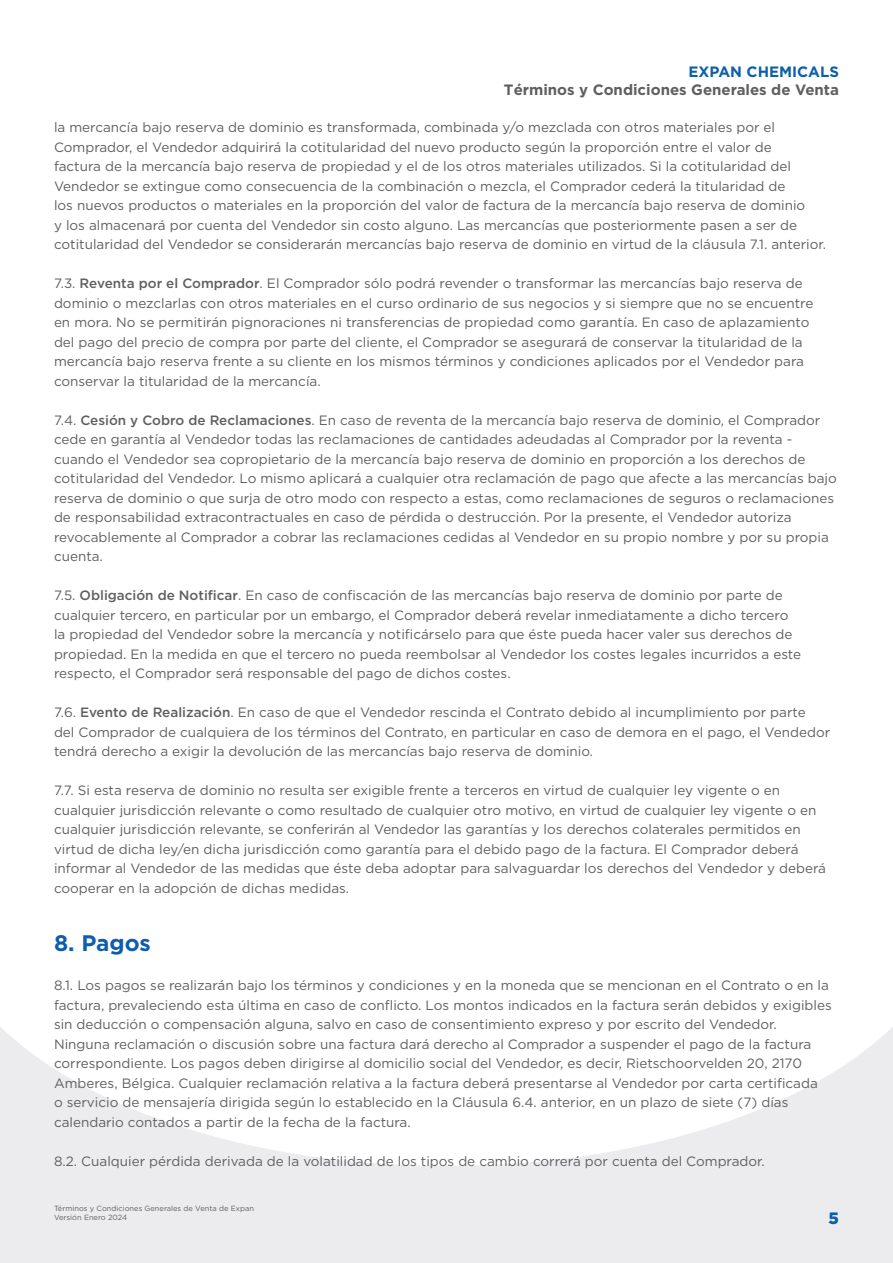
<style>
.page{position:relative;width:893px;height:1263px;background:#fff}
.page>*{position:absolute;margin:0;border:0;box-sizing:border-box;transform-origin:0 0}
.Body{font:700 22.5px "Gotham";color:#0e5ead}
.t1{font:900 16.5px "Gotham";color:#0e5ead}
.t2{font:700 15px "Gotham";color:#5f5f62}
.t3{font:700 15px "Gotham";color:#0e5ead}
.Body-2{font:13.5px/19.5px "Gotham";color:#5f5f62}
.t4{font:7.5px/9px "Gotham";color:#5f5f62}
.s1{font-weight:500}
</style>
<div class="page">
<div style="left:0;top:913px;width:893px;height:350px;background:#ececee"></div>
<svg style="left:0;top:913px;width:893px;height:253px;fill:#fff"></svg>
<p class="t3" style="left:688px;top:63px;width:152px">EXPAN CHEMICALS</p>
<p class="t2" style="left:504px;top:81px;width:336px">Términos y Condiciones Generales de Venta</p>
<p class="Body-2" style="left:54px;top:117px;width:774px">la mercancía bajo reserva de dominio es transformada, combinada y/o mezclada con otros materiales por el Comprador, el Vendedor adquirirá la cotitularidad del nuevo producto según la proporción entre el valor de<br>factura de la mercancía bajo reserva de propiedad y el de los otros materiales utilizados. Si la cotitularidad del Vendedor se extingue como consecuencia de la combinación o mezcla, el Comprador cederá la titularidad de<br>los nuevos productos o materiales en la proporción del valor de factura de la mercancía bajo reserva de dominio<br>y los almacenará por cuenta del Vendedor sin costo alguno. Las mercancías que posteriormente pasen a ser de cotitularidad del Vendedor se considerarán mercancías bajo reserva de dominio en virtud de la cláusula 7.1. anterior.</p>
<p class="Body-2" style="left:54px;top:273px;width:761px">7.3. <span class="s1">Reventa por el Comprador</span>. El Comprador sólo podrá revender o transformar las mercancías bajo reserva de dominio o mezclarlas con otros materiales en el curso ordinario de sus negocios y si siempre que no se encuentre en mora. No se permitirán pignoraciones ni transferencias de propiedad como garantía. En caso de aplazamiento del pago del precio de compra por parte del cliente, el Comprador se asegurará de conservar la titularidad de la mercancía bajo reserva frente a su cliente en los mismos términos y condiciones aplicados por el Vendedor para conservar la titularidad de la mercancía.</p>
<p class="Body-2" style="left:54px;top:410px;width:784px">7.4. <span class="s1">Cesión y Cobro de Reclamaciones</span>. En caso de reventa de la mercancía bajo reserva de dominio, el Comprador cede en garantía al Vendedor todas las reclamaciones de cantidades adeudadas al Comprador por la reventa - cuando el Vendedor sea copropietario de la mercancía bajo reserva de dominio en proporción a los derechos de cotitularidad del Vendedor. Lo mismo aplicará a cualquier otra reclamación de pago que afecte a las mercancías bajo reserva de dominio o que surja de otro modo con respecto a estas, como reclamaciones de seguros o reclamaciones de responsabilidad extracontractuales en caso de pérdida o destrucción. Por la presente, el Vendedor autoriza revocablemente al Comprador a cobrar las reclamaciones cedidas al Vendedor en su propio nombre y por su propia cuenta.</p>
<p class="Body-2" style="left:54px;top:585px;width:749px">7.5. <span class="s1">Obligación de Notificar</span>. En caso de confiscación de las mercancías bajo reserva de dominio por parte de cualquier tercero, en particular por un embargo, el Comprador deberá revelar inmediatamente a dicho tercero la propiedad del Vendedor sobre la mercancía y notificárselo para que éste pueda hacer valer sus derechos de propiedad. En la medida en que el tercero no pueda reembolsar al Vendedor los costes legales incurridos a este respecto, el Comprador será responsable del pago de dichos costes.</p>
<p class="Body-2" style="left:54px;top:702px;width:778px">7.6. <span class="s1">Evento de Realización</span>. En caso de que el Vendedor rescinda el Contrato debido al incumplimiento por parte<br>del Comprador de cualquiera de los términos del Contrato, en particular en caso de demora en el pago, el Vendedor tendrá derecho a exigir la devolución de las mercancías bajo reserva de dominio.</p>
<p class="Body-2" style="left:54px;top:780px;width:774px">7.7. Si esta reserva de dominio no resulta ser exigible frente a terceros en virtud de cualquier ley vigente o en cualquier jurisdicción relevante o como resultado de cualquier otro motivo, en virtud de cualquier ley vigente o en cualquier jurisdicción relevante, se conferirán al Vendedor las garantías y los derechos colaterales permitidos en virtud de dicha ley/en dicha jurisdicción como garantía para el debido pago de la factura. El Comprador deberá informar al Vendedor de las medidas que éste deba adoptar para salvaguardar los derechos del Vendedor y deberá cooperar en la adopción de dichas medidas.</p>
<p class="Body" style="left:54px;top:930px;width:98px">8. Pagos</p>
<p class="Body-2" style="left:54px;top:975px;width:779px">8.1. Los pagos se realizarán bajo los términos y condiciones y en la moneda que se mencionan en el Contrato o en la factura, prevaleciendo esta última en caso de conflicto. Los montos indicados en la factura serán debidos y exigibles sin deducción o compensación alguna, salvo en caso de consentimiento expreso y por escrito del Vendedor.<br>Ninguna reclamación o discusión sobre una factura dará derecho al Comprador a suspender el pago de la factura correspondiente. Los pagos deben dirigirse al domicilio social del Vendedor, es decir, Rietschoorvelden 20, 2170<br>Amberes, Bélgica. Cualquier reclamación relativa a la factura deberá presentarse al Vendedor por carta certificada<br>o servicio de mensajería dirigida según lo establecido en la Cláusula 6.4. anterior, en un plazo de siete (7) días calendario contados a partir de la fecha de la factura.</p>
<p class="Body-2" style="left:54px;top:1151px;width:712px">8.2. Cualquier pérdida derivada de la volatilidad de los tipos de cambio correrá por cuenta del Comprador.</p>
<p class="t4" style="left:54px;top:1204px;width:202px">Términos y Condiciones Generales de Venta de Expan<br>Versión Enero 2024</p>
<p class="t1" style="left:829px;top:1207px;width:12px">5</p>
</div>
